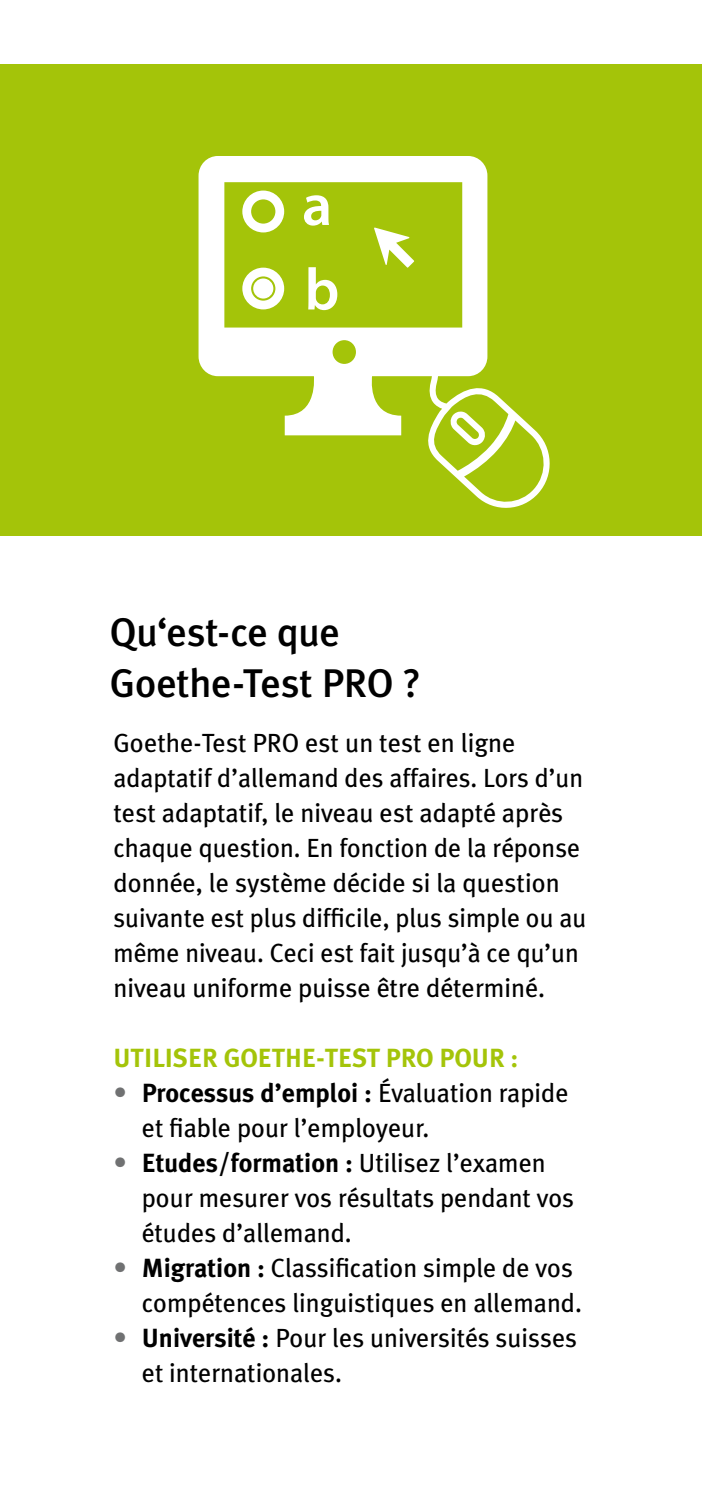
<style>
.page{position:relative;width:702px;height:1489px;background:#fff}
.page>*{position:absolute;margin:0;border:0;box-sizing:border-box;transform-origin:0 0}
.t1{font:500 40px/50px "Meta Plus";letter-spacing:-.005em;color:#000}
.t2{font:26.25px/35px "Meta Plus";color:#000}
.t3{font:700 26.25px "Meta Plus";color:#a4c409}
.s1{font-weight:700;font-size:27.5px;color:#707172}
.s2{font-weight:700}
</style>
<div class="page">
<div style="left:0;top:64px;width:702px;height:471px;background:#a4c409"></div>
<svg style="left:198px;top:156px;width:352px;height:352px"></svg>
<h1 class="t1" style="left:110px;top:607px;width:312px">Qu‘est-ce que<br>Goethe-Test PRO ?</h1>
<p class="t2" style="left:113px;top:725px;width:474px">Goethe-Test PRO est un test en ligne adaptatif d’allemand des affaires. Lors d’un test adaptatif, le niveau est adapté après chaque question. En fonction de la réponse donnée, le système décide si la question suivante est plus difficile, plus simple ou au même niveau. Ceci est fait jusqu’à ce qu’un niveau uniforme puisse être déterminé.</p>
<p class="t3" style="left:113px;top:1042px;width:406px">UTILISER GOETHE-TEST PRO POUR :</p>
<p class="t2" style="left:142px;top:1075px;width:428px;text-indent:-28px"><span class="s1">•</span> <span class="s2">Processus d’emploi :</span> Évaluation rapide et fiable pour l’employeur.</p>
<p class="t2" style="left:142px;top:1145px;width:434px;text-indent:-28px"><span class="s1">•</span> <span class="s2">Etudes/formation :</span> Utilisez l’examen pour mesurer vos résultats pendant vos études d’allemand.</p>
<p class="t2" style="left:142px;top:1250px;width:441px;text-indent:-28px"><span class="s1">•</span> <span class="s2">Migration :</span> Classification simple de vos compétences linguistiques en allemand.</p>
<p class="t2" style="left:142px;top:1320px;width:437px;text-indent:-28px"><span class="s1">•</span> <span class="s2">Université :</span> Pour les universités suisses et internationales.</p>
</div>
